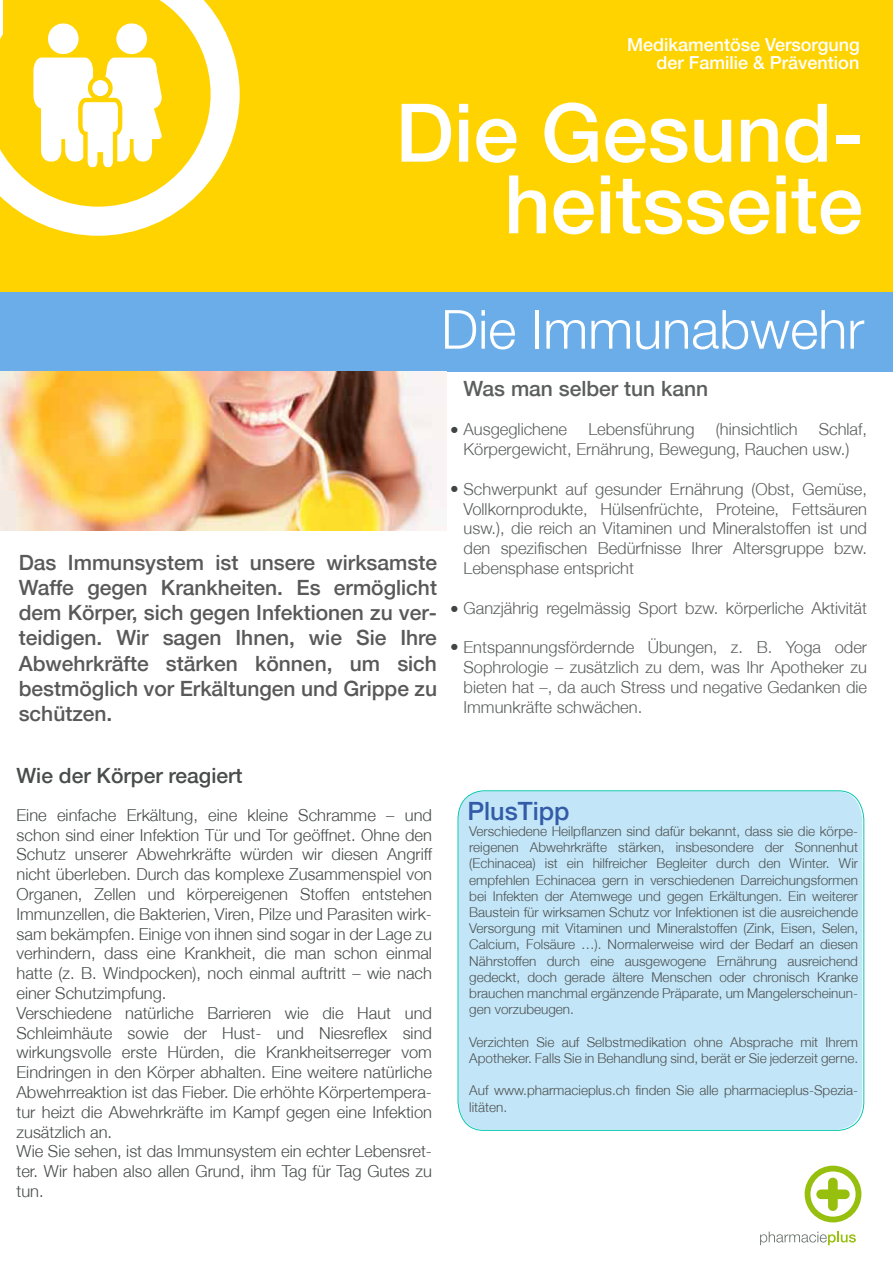
<style>
.page{position:relative;width:893px;height:1263px;background:#fff}
.page>*{position:absolute;margin:0;border:0;box-sizing:border-box;transform-origin:0 0}
.t1{font:500 81px/71.6px "Helvetica Neue";color:#fff;text-align:right}
.t2{font:300 54px "Helvetica Neue";color:#fff}
.t3{font:500 25.2px "Helvetica Neue";color:#345ba7}
.t4{font:500 21px/25.2px "Helvetica Neue";color:#595959;text-align:justify}
.t5{font:500 21px "Helvetica Neue";color:#484c4b}
.t6{font:500 21px "Helvetica Neue";color:#5c5e5e}
.t7{font:500 18px/18px "Helvetica Neue";color:#fff;text-align:right}
.t8{font:300 16.5px/19.8px "Helvetica Neue";color:#484c4b}
.t9{font:300 16.5px/19.8px "Helvetica Neue";color:#5c5e5e;text-align:justify}
.t10{font:300 13.5px/16.2px "Helvetica Neue";color:#4f5151}
.s1{font-size:17.25px;color:#414444}
</style>
<div class="page">
<svg style="left:805px;top:1166px;width:56px;height:56px"></svg>
<svg style="left:760px;top:1231px;width:96px;height:14px"></svg>
<div style="left:457px;top:790px;width:407px;height:341px;background:#c2e6f8"></div>
<div style="left:0;top:0;width:893px;height:298px;background:#ffd300"></div>
<svg style="left:0;top:0;width:240px;height:236px"></svg>
<svg style="left:33px;top:23px;width:130px;height:144px"></svg>
<div style="left:92px;top:80px;width:16px;height:16px;background:#fff;border-radius:50%"></div>
<div style="left:3px;top:0;width:36px;height:39px;background:#ffd300"></div>
<div style="left:0;top:293px;width:893px;height:79px;background:#6bade8"></div>
<img style="left:0;top:372px;width:446px;height:158px">
<p class="t7" style="left:627px;top:35px;width:234px">Medikamentöse Versorgung der Familie &amp; Prävention</p>
<h1 class="t1" style="left:395px;top:96px;width:470px">Die Gesund&shy;heitsseite</h1>
<h2 class="t2" style="left:441px;top:296px;width:425px">Die Immunabwehr</h2>
<p class="t4" style="left:19px;top:549px;width:420px">Das Immunsystem ist unsere wirksamste Waffe gegen Krankheiten. Es ermöglicht dem Körper, sich gegen Infektionen zu ver&shy;teidigen. Wir sagen Ihnen, wie Sie Ihre Abwehrkräfte stärken können, um sich bestmöglich vor Erkältungen und Grippe zu schützen.</p>
<p class="t6" style="left:464px;top:376px;width:246px">Was man selber tun kann</p>
<p class="t9" style="left:450px;top:419px;width:119px"><span class="s1">•</span> Ausgeglichene</p>
<p class="t9" style="left:588px;top:419px;width:108px">Lebensführung</p>
<p class="t9" style="left:716px;top:419px;width:83px">(hinsichtlich</p>
<p class="t9" style="left:464px;top:419px;width:405px;text-indent:355px">Schlaf,<br>Körpergewicht, Ernährung, Bewegung, Rauchen usw.)</p>
<p class="t9" style="left:464px;top:479px;width:405px;text-indent:-14px"><span class="s1">•</span> Schwerpunkt auf gesunder Ernährung (Obst, Gemüse, Vollkornprodukte, Hülsenfrüchte, Proteine, Fettsäuren usw.), die reich an Vitaminen und Mineralstoffen ist und den spezifischen Bedürfnisse Ihrer Altersgruppe bzw.<br>Lebensphase entspricht</p>
<p class="t9" style="left:450px;top:598px;width:419px"><span class="s1">•</span> Ganzjährig regelmässig Sport bzw. körperliche Aktivität</p>
<p class="t9" style="left:464px;top:637px;width:405px;text-indent:-14px"><span class="s1">•</span> Entspannungsfördernde Übungen, z. B. Yoga oder Sophrologie – zusätzlich zu dem, was Ihr Apotheker zu bieten hat –, da auch Stress und negative Gedanken die Immunkräfte schwächen.</p>
<p class="t5" style="left:17px;top:763px;width:228px">Wie der Körper reagiert</p>
<p class="t8" style="left:16px;top:805px;width:417px">Eine einfache Erkältung, eine kleine Schramme – und schon sind einer Infektion Tür und Tor geöffnet. Ohne den Schutz unserer Abwehrkräfte würden wir diesen Angriff nicht überleben. Durch das komplexe Zusammenspiel von Organen, Zellen und körpereigenen Stoffen entstehen Immunzellen, die Bakterien, Viren, Pilze und Parasiten wirk&shy;sam bekämpfen. Einige von ihnen sind sogar in der Lage zu verhindern, dass eine Krankheit, die man schon einmal hatte (z. B. Windpocken), noch einmal auftritt – wie nach einer Schutzimpfung.<br>Verschiedene natürliche Barrieren wie die Haut und Schleimhäute sowie der Hust- und Niesreflex sind wirkungsvolle erste Hürden, die Krankheitserreger vom Eindringen in den Körper abhalten. Eine weitere natürliche Abwehrreaktion ist das Fieber. Die erhöhte Körpertempera&shy;tur heizt die Abwehrkräfte im Kampf gegen eine Infektion zusätzlich an.<br>Wie Sie sehen, ist das Immunsystem ein echter Lebensret&shy;ter. Wir haben also allen Grund, ihm Tag für Tag Gutes zu tun.</p>
<h3 class="t3" style="left:467px;top:795px;width:104px">PlusTipp</h3>
<p class="t10" style="left:469px;top:823px;width:390px;text-align:justify">Verschiedene Heilpflanzen sind dafür bekannt, dass sie die körpe&shy;reigenen Abwehrkräfte stärken, insbesondere der Sonnenhut (Echinacea) ist ein hilfreicher Begleiter durch den Winter. Wir empfehlen Echinacea gern in verschiedenen Darreichungsformen bei Infekten der Atemwege und gegen Erkältungen. Ein weiterer Baustein für wirksamen Schutz vor Infektionen ist die ausreichende Versorgung mit Vitaminen und Mineralstoffen (Zink, Eisen, Selen, Calcium, Folsäure …). Normalerweise wird der Bedarf an diesen Nährstoffen durch eine ausgewogene Ernährung ausreichend gedeckt, doch gerade ältere Menschen oder chronisch Kranke brauchen manchmal ergänzende Präparate, um Mangelerscheinun&shy;gen vorzubeugen.</p>
<p class="t10" style="left:469px;top:1033px;width:390px">Verzichten Sie auf Selbstmedikation ohne Absprache mit Ihrem<br>Apotheker. Falls Sie in Behandlung sind, berät er Sie jederzeit gerne.</p>
<p class="t10" style="left:469px;top:1082px;width:390px">Auf www.pharmacieplus.ch finden Sie alle pharmacieplus-Spezia&shy;litäten.</p>
</div>
